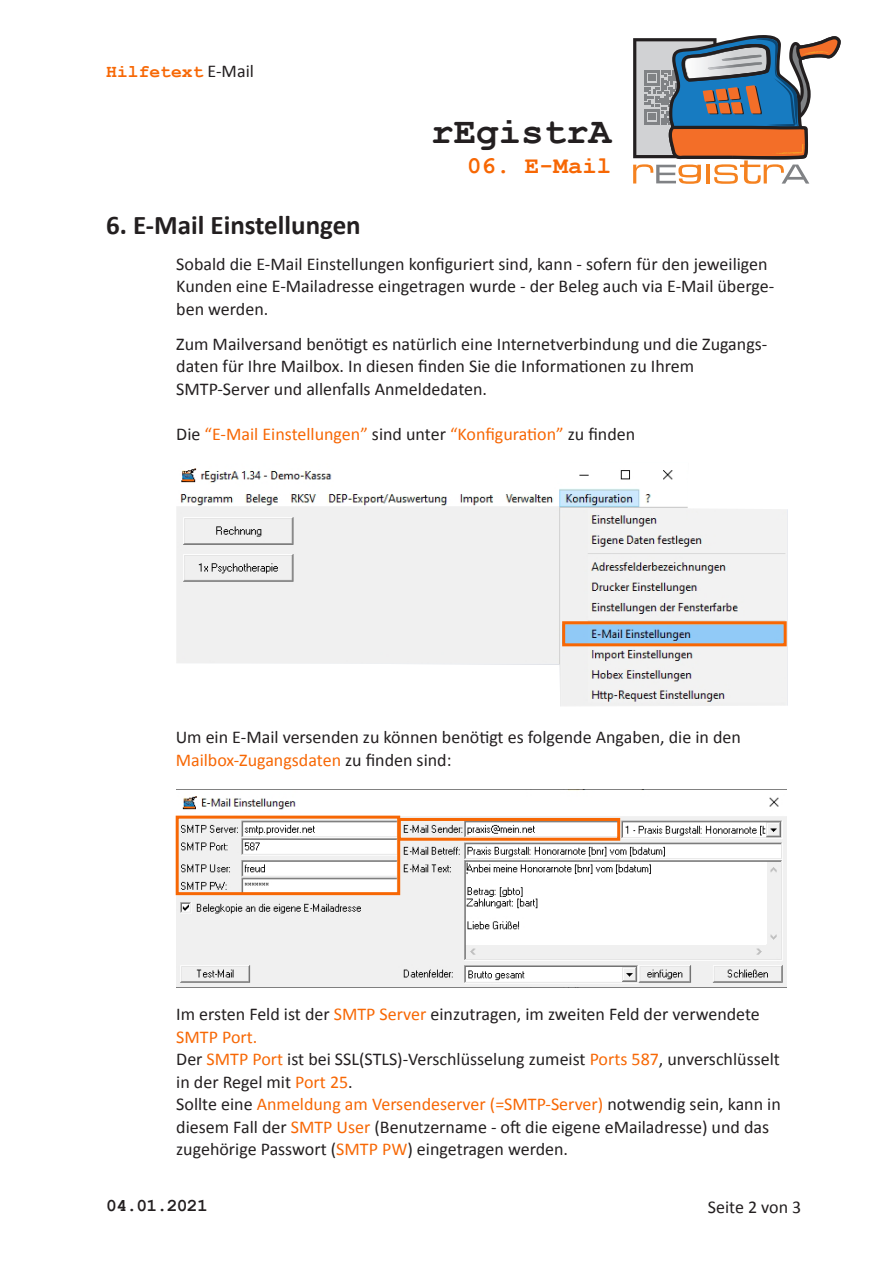
<style>
.page{position:relative;width:893px;height:1263px;background:#fff}
.page>*{position:absolute;margin:0;border:0;box-sizing:border-box;transform-origin:0 0}
.t1{font:700 37.5px "Courier New";color:#231f20}
.Fließtext_Überschrif{font:700 27px "Calibri";color:#231f20}
.t2{font:700 24px "Courier New";color:#f76704}
.Fließtext{font:18px/22.5px "Calibri";color:#231f20}
.Fließtext-2{font:18px "Calibri";color:#f76704}
.t3{font:700 18px "Courier New";color:#f76704}
.t4{font:700 18px "Courier New";letter-spacing:-.04em;color:#231f20}
.s1{font-family:"Calibri";font-weight:400;color:#231f20}
.s2{color:#231f20}
.s3{color:#f76704}
</style>
<div class="page">
<svg style="left:633px;top:35px;width:208px;height:149px"></svg>
<img style="left:176px;top:468px;width:611px;height:238px">
<div style="left:562px;top:621px;width:225px;height:25px;border:3px solid #f76704"></div>
<img style="left:176px;top:789px;width:611px;height:198px">
<div style="left:176px;top:816px;width:224px;height:79px;border:3px solid #f76704"></div>
<div style="left:398px;top:818px;width:222px;height:23px;border:3px solid #f76704"></div>
<p class="t3" style="left:106px;top:60px;width:149px">Hilfetext <span class="s1">E-Mail</span></p>
<p class="Fließtext_Überschrif" style="left:106px;top:206px;width:256px">6. E-Mail Einstellungen</p>
<h1 class="t1" style="left:431px;top:108px;width:181px">rEgistrA</h1>
<h3 class="t2" style="left:467px;top:151px;width:145px">06. E-Mail</h3>
<p class="Fließtext" style="left:176px;top:252px;width:599px">Sobald die E-Mail Einstellungen konfiguriert sind, kann - sofern für den jeweiligen<br>Kunden eine E-Mailadresse eingetragen wurde - der Beleg auch via E-Mail überge&shy;ben werden.</p>
<p class="Fließtext" style="left:176px;top:332px;width:593px">Zum Mailversand benötigt es natürlich eine Internetverbindung und die Zugangs&shy;daten für Ihre Mailbox. In diesen finden Sie die Informationen zu Ihrem<br>SMTP-Server und allenfalls Anmeldedaten.</p>
<p class="Fließtext-2" style="left:176px;top:421px;width:460px"><span class="s2">Die</span> “E-Mail Einstellungen” <span class="s2">sind unter</span> “Konfiguration” <span class="s2">zu finden</span></p>
<p class="Fließtext" style="left:176px;top:725px;width:567px">Um ein E-Mail versenden zu können benötigt es folgende Angaben, die in den<br><span class="s3">Mailbox-Zugangsdaten</span> zu finden sind:</p>
<p class="Fließtext" style="left:176px;top:1002px;width:585px">Im ersten Feld ist der <span class="s3">SMTP Server</span> einzutragen, im zweiten Feld der verwendete<br><span class="s3">SMTP Port.</span></p>
<p class="Fließtext" style="left:176px;top:1047px;width:605px">Der <span class="s3">SMTP Port</span> ist bei SSL(STLS)-Verschlüsselung zumeist <span class="s3">Ports 587</span>, unverschlüsselt in der Regel mit <span class="s3">Port 25</span>.</p>
<p class="Fließtext" style="left:176px;top:1092px;width:606px">Sollte eine <span class="s3">Anmeldung am Versendeserver (=SMTP-Server)</span> notwendig sein, kann in diesem Fall der <span class="s3">SMTP User</span> (Benutzername - oft die eigene eMailadresse) und das zugehörige Passwort (<span class="s3">SMTP PW</span>) eingetragen werden.</p>
<p class="t4" style="left:106px;top:1194px;width:103px">04.01.2021</p>
<p class="Fließtext" style="left:708px;top:1195px;width:95px">Seite 2 von 3</p>
</div>
